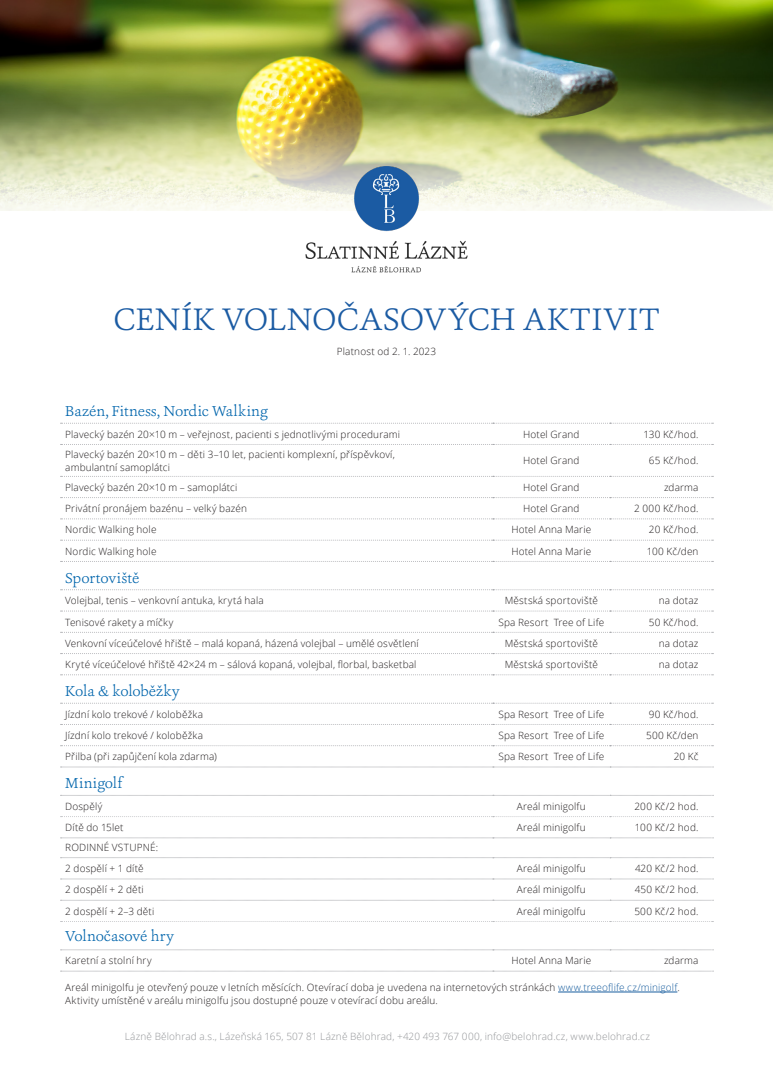
<style>
.page{position:relative;width:773px;height:1081px;background:#fff}
.page>*{position:absolute;margin:0;border:0;box-sizing:border-box;transform-origin:0 0}
.t1{font:300 32.5px "Ashbury";letter-spacing:.015em;color:#1b5ba3}
.Nadpis_oblasti{font:300 15px "Ashbury";color:#0165ac}
.text{font:300 10px/12.5px "Open Sans";letter-spacing:.015em;color:#231f20}
.text-2{font:300 10px "Open Sans";letter-spacing:.015em;color:#939598}
.s1{color:#175d9e}
</style>
<div class="page">
<img style="left:0;top:0;width:772px;height:75px">
<img style="left:0;top:75px;width:772px;height:136px">
<img style="left:290px;top:150px;width:193px;height:123px">
<svg style="left:60px;top:837px;width:653px;height:1px"></svg>
<svg style="left:60px;top:857px;width:653px;height:1px"></svg>
<svg style="left:60px;top:879px;width:653px;height:1px"></svg>
<svg style="left:60px;top:900px;width:653px;height:1px"></svg>
<svg style="left:60px;top:949px;width:653px;height:1px"></svg>
<svg style="left:60px;top:971px;width:653px;height:1px"></svg>
<svg style="left:61px;top:423px;width:652px;height:1px"></svg>
<svg style="left:61px;top:444px;width:652px;height:1px"></svg>
<svg style="left:61px;top:476px;width:652px;height:1px"></svg>
<svg style="left:61px;top:497px;width:652px;height:1px"></svg>
<svg style="left:61px;top:518px;width:652px;height:1px"></svg>
<svg style="left:61px;top:540px;width:652px;height:1px"></svg>
<svg style="left:61px;top:561px;width:652px;height:1px"></svg>
<svg style="left:61px;top:589px;width:652px;height:1px"></svg>
<svg style="left:61px;top:611px;width:652px;height:1px"></svg>
<svg style="left:61px;top:632px;width:652px;height:1px"></svg>
<svg style="left:61px;top:653px;width:652px;height:1px"></svg>
<svg style="left:61px;top:674px;width:652px;height:1px"></svg>
<svg style="left:61px;top:703px;width:652px;height:1px"></svg>
<svg style="left:61px;top:724px;width:652px;height:1px"></svg>
<svg style="left:61px;top:745px;width:652px;height:1px"></svg>
<svg style="left:61px;top:816px;width:652px;height:1px"></svg>
<svg style="left:61px;top:921px;width:652px;height:1px"></svg>
<svg style="left:60px;top:767px;width:653px;height:29px"></svg>
<hr style="left:558px;top:991px;width:119px;height:1px;background:#175d9e">
<p class="t1" style="left:113px;top:298px;width:547px">CENÍK VOLNOČASOVÝCH AKTIVIT</p>
<p class="text" style="left:337px;top:344px;width:101px">Platnost od 2. 1. 2023</p>
<p class="Nadpis_oblasti" style="left:65px;top:401px;width:204px">Bazén, Fitness, Nordic Walking</p>
<p class="text" style="left:65px;top:427px;width:336px">Plavecký bazén 20×10 m – veřejnost, pacienti s jednotlivými procedurami</p>
<p class="text" style="left:523px;top:427px;width:58px">Hotel Grand</p>
<p class="text" style="left:643px;top:427px;width:56px">130 Kč/hod.</p>
<p class="text" style="left:65px;top:448px;width:331px">Plavecký bazén 20×10 m – děti 3–10 let, pacienti komplexní, příspěvkoví, ambulantní samoplátci</p>
<p class="text" style="left:523px;top:454px;width:58px">Hotel Grand</p>
<p class="text" style="left:648px;top:454px;width:51px">65 Kč/hod.</p>
<p class="text" style="left:65px;top:481px;width:174px">Plavecký bazén 20×10 m – samoplátci</p>
<p class="text" style="left:523px;top:481px;width:58px">Hotel Grand</p>
<p class="text" style="left:664px;top:481px;width:36px">zdarma</p>
<p class="text" style="left:65px;top:502px;width:183px">Privátní pronájem bazénu – velký bazén</p>
<p class="text" style="left:523px;top:502px;width:58px">Hotel Grand</p>
<p class="text" style="left:634px;top:502px;width:66px">2 000 Kč/hod.</p>
<p class="text" style="left:65px;top:523px;width:93px">Nordic Walking hole</p>
<p class="text" style="left:511px;top:523px;width:81px">Hotel Anna Marie</p>
<p class="text" style="left:649px;top:523px;width:51px">20 Kč/hod.</p>
<p class="text" style="left:65px;top:544px;width:93px">Nordic Walking hole</p>
<p class="text" style="left:511px;top:544px;width:81px">Hotel Anna Marie</p>
<p class="text" style="left:646px;top:544px;width:53px">100 Kč/den</p>
<p class="Nadpis_oblasti" style="left:65px;top:568px;width:76px">Sportoviště</p>
<p class="text" style="left:65px;top:594px;width:200px">Volejbal, tenis – venkovní antuka, krytá hala</p>
<p class="text" style="left:504px;top:594px;width:95px">Městská sportoviště</p>
<p class="text" style="left:658px;top:594px;width:41px">na dotaz</p>
<p class="text" style="left:65px;top:615px;width:109px">Tenisové rakety a míčky</p>
<p class="text" style="left:498px;top:615px;width:107px">Spa Resort Tree of Life</p>
<p class="text" style="left:648px;top:615px;width:51px">50 Kč/hod.</p>
<p class="text" style="left:65px;top:636px;width:355px">Venkovní víceúčelové hřiště – malá kopaná, házená volejbal – umělé osvětlení</p>
<p class="text" style="left:504px;top:636px;width:95px">Městská sportoviště</p>
<p class="text" style="left:658px;top:636px;width:41px">na dotaz</p>
<p class="text" style="left:65px;top:658px;width:353px">Kryté víceúčelové hřiště 42×24 m – sálová kopaná, volejbal, florbal, basketbal</p>
<p class="text" style="left:504px;top:658px;width:95px">Městská sportoviště</p>
<p class="text" style="left:658px;top:658px;width:41px">na dotaz</p>
<p class="Nadpis_oblasti" style="left:65px;top:681px;width:116px">Kola &amp; koloběžky</p>
<p class="text" style="left:65px;top:707px;width:139px">Jízdní kolo trekové / koloběžka</p>
<p class="text" style="left:498px;top:707px;width:107px">Spa Resort Tree of Life</p>
<p class="text" style="left:648px;top:707px;width:51px">90 Kč/hod.</p>
<p class="text" style="left:65px;top:729px;width:139px">Jízdní kolo trekové / koloběžka</p>
<p class="text" style="left:498px;top:729px;width:107px">Spa Resort Tree of Life</p>
<p class="text" style="left:646px;top:729px;width:54px">500 Kč/den</p>
<p class="text" style="left:65px;top:750px;width:153px">Přilba (při zapůjčení kola zdarma)</p>
<p class="text" style="left:498px;top:750px;width:107px">Spa Resort Tree of Life</p>
<p class="text" style="left:673px;top:750px;width:26px">20 Kč</p>
<p class="Nadpis_oblasti" style="left:65px;top:774px;width:58px">Minigolf</p>
<p class="text" style="left:65px;top:799px;width:39px">Dospělý</p>
<p class="text" style="left:517px;top:799px;width:70px">Areál minigolfu</p>
<p class="text" style="left:634px;top:799px;width:65px">200 Kč/2 hod.</p>
<p class="text" style="left:65px;top:821px;width:60px">Dítě do 15let</p>
<p class="text" style="left:517px;top:821px;width:70px">Areál minigolfu</p>
<p class="text" style="left:635px;top:821px;width:65px">100 Kč/2 hod.</p>
<p class="text" style="left:65px;top:840px;width:94px">RODINNÉ VSTUPNÉ:</p>
<p class="text" style="left:65px;top:862px;width:80px">2 dospělí + 1 dítě</p>
<p class="text" style="left:517px;top:862px;width:70px">Areál minigolfu</p>
<p class="text" style="left:635px;top:862px;width:65px">420 Kč/2 hod.</p>
<p class="text" style="left:65px;top:883px;width:80px">2 dospělí + 2 děti</p>
<p class="text" style="left:517px;top:883px;width:70px">Areál minigolfu</p>
<p class="text" style="left:634px;top:883px;width:65px">450 Kč/2 hod.</p>
<p class="text" style="left:65px;top:904px;width:90px">2 dospělí + 2–3 děti</p>
<p class="text" style="left:517px;top:904px;width:70px">Areál minigolfu</p>
<p class="text" style="left:634px;top:904px;width:66px">500 Kč/2 hod.</p>
<p class="Nadpis_oblasti" style="left:65px;top:927px;width:110px">Volnočasové hry</p>
<p class="text" style="left:65px;top:954px;width:88px">Karetní a stolní hry</p>
<p class="text" style="left:511px;top:954px;width:81px">Hotel Anna Marie</p>
<p class="text" style="left:664px;top:954px;width:36px">zdarma</p>
<p class="text" style="left:65px;top:981px;width:616px">Areál minigolfu je otevřený pouze v letních měsících. Otevírací doba je uvedena na internetových stránkách <span class="s1">www.treeoflife.cz/minigolf</span>.<br>Aktivity umístěné v areálu minigolfu jsou dostupné pouze v otevírací dobu areálu.</p>
<p class="text-2" style="left:125px;top:1029px;width:526px">Lázně Bělohrad a.s., Lázeňská 165, 507 81 Lázně Bělohrad, +420 493 767 000, info@belohrad.cz, www.belohrad.cz</p>
</div>
